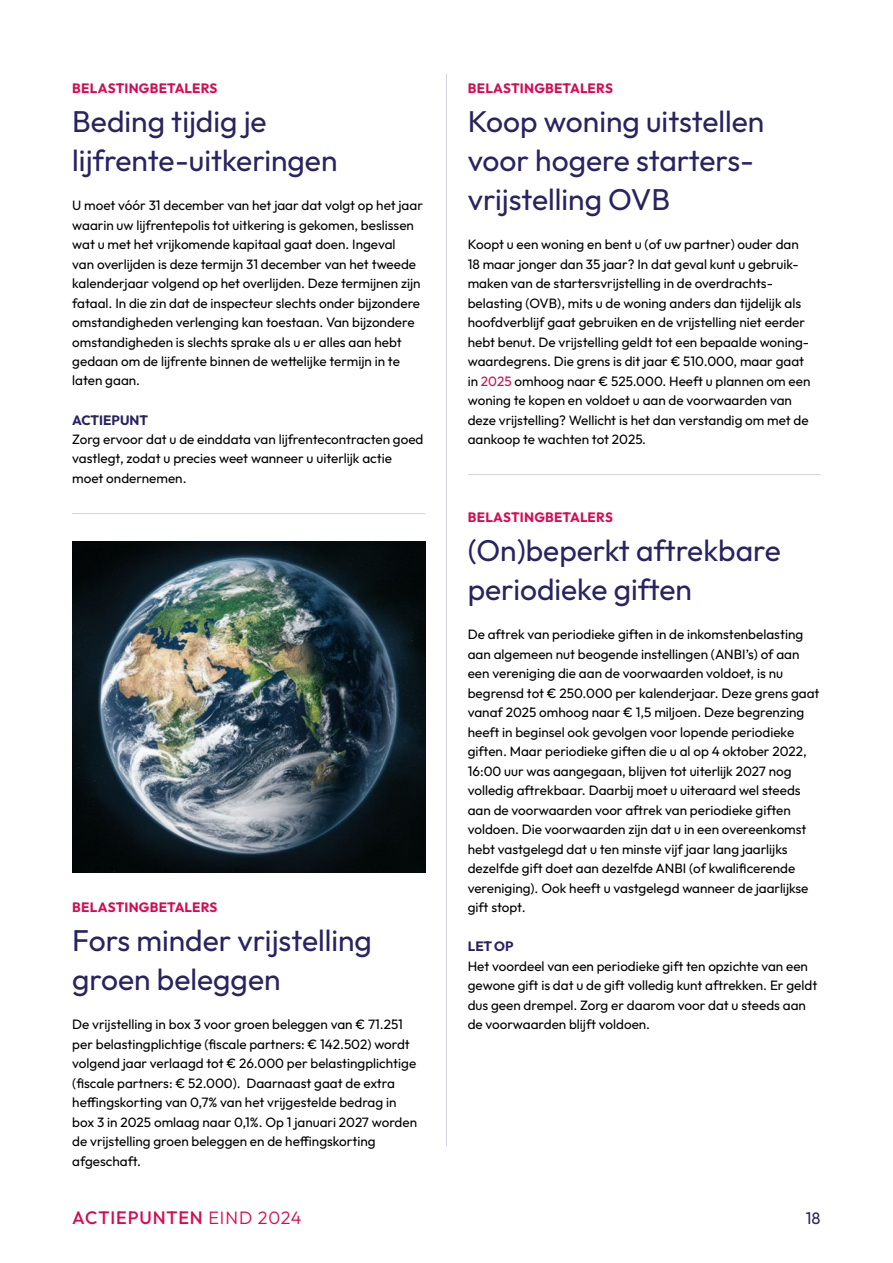
<style>
.page{position:relative;width:893px;height:1263px;background:#fff}
.page>*{position:absolute;margin:0;border:0;box-sizing:border-box;transform-origin:0 0}
.t1{font:30px/39px "Outfit";color:#282361}
.t2{font:500 18px "Outfit";letter-spacing:.05em;color:#d60b52}
.t3{font:16.5px "Outfit";color:#282361}
.t4{font:13.5px/19.5px "Outfit";color:#000}
.t5{font:700 13.5px "Outfit";letter-spacing:.015em;color:#d60b52}
.t6{font:700 13.5px "Outfit";color:#282361}
.s1{color:#d60b52}
.s2{font-weight:300}
</style>
<div class="page">
<hr style="left:446px;top:74px;width:1px;height:1072px;background:#d4d3df">
<hr style="left:468px;top:474px;width:353px;height:1px;background:#d4d3df">
<hr style="left:72px;top:513px;width:353px;height:1px;background:#d4d3df">
<img style="left:72px;top:541px;width:353px;height:331px">
<p class="t5" style="left:72px;top:81px;width:147px">BELASTINGBETALERS</p>
<h1 class="t1" style="left:72px;top:102px;width:267px">Beding tijdig je lijfrente-uitkeringen</h1>
<p class="t4" style="left:72px;top:195px;width:352px">U moet vóór 31 december van het jaar dat volgt op het jaar waarin uw lijfrentepolis tot uitkering is gekomen, beslissen wat u met het vrijkomende kapitaal gaat doen. Ingeval<br>van overlijden is deze termijn 31 december van het tweede kalenderjaar volgend op het overlijden. Deze termijnen zijn fataal. In die zin dat de inspecteur slechts onder bijzondere omstandigheden verlenging kan toestaan. Van bijzondere omstandigheden is slechts sprake als u er alles aan hebt gedaan om de lijfrente binnen de wettelijke termijn in te laten gaan.</p>
<p class="t6" style="left:72px;top:412px;width:77px">ACTIEPUNT</p>
<p class="t4" style="left:72px;top:429px;width:353px">Zorg ervoor dat u de einddata van lijfrentecontracten goed vastlegt, zodat u precies weet wanneer u uiterlijk actie moet ondernemen.</p>
<p class="t5" style="left:72px;top:900px;width:147px">BELASTINGBETALERS</p>
<h1 class="t1" style="left:72px;top:921px;width:301px">Fors minder vrijstelling groen beleggen</h1>
<p class="t4" style="left:72px;top:1014px;width:346px">De vrijstelling in box 3 voor groen beleggen van € 71.251 per belastingplichtige (fiscale partners: € 142.502) wordt volgend jaar verlaagd tot € 26.000 per belastingplichtige (fiscale partners: € 52.000). Daarnaast gaat de extra heffingskorting van 0,7% van het vrijgestelde bedrag in box 3 in 2025 omlaag naar 0,1%. Op 1 januari 2027 worden de vrijstelling groen beleggen en de heffingskorting afgeschaft.</p>
<p class="t5" style="left:468px;top:81px;width:147px">BELASTINGBETALERS</p>
<h1 class="t1" style="left:468px;top:102px;width:298px">Koop woning uitstellen voor hogere starters&shy;vrijstelling OVB</h1>
<p class="t4" style="left:468px;top:234px;width:344px">Koopt u een woning en bent u (of uw partner) ouder dan 18 maar jonger dan 35 jaar? In dat geval kunt u gebruik&shy;maken van de startersvrijstelling in de overdrachts&shy;belasting (OVB), mits u de woning anders dan tijdelijk als hoofdverblijf gaat gebruiken en de vrijstelling niet eerder hebt benut. De vrijstelling geldt tot een bepaalde woning&shy;waardegrens. Die grens is dit jaar € 510.000, maar gaat in <span class="s1">2025</span> omhoog naar € 525.000. Heeft u plannen om een woning te kopen en voldoet u aan de voorwaarden van deze vrijstelling? Wellicht is het dan verstandig om met de aankoop te wachten tot 2025.</p>
<p class="t5" style="left:468px;top:510px;width:147px">BELASTINGBETALERS</p>
<h1 class="t1" style="left:468px;top:531px;width:315px">(On)beperkt aftrekbare periodieke giften</h1>
<p class="t4" style="left:468px;top:624px;width:353px">De aftrek van periodieke giften in de inkomstenbelasting aan algemeen nut beogende instellingen (ANBI’s) of aan een vereniging die aan de voorwaarden voldoet, is nu begrensd tot € 250.000 per kalenderjaar. Deze grens gaat vanaf 2025 omhoog naar € 1,5 miljoen. Deze begrenzing heeft in beginsel ook gevolgen voor lopende periodieke giften. Maar periodieke giften die u al op 4 oktober 2022, 16:00 uur was aangegaan, blijven tot uiterlijk 2027 nog volledig aftrekbaar. Daarbij moet u uiteraard wel steeds aan de voorwaarden voor aftrek van periodieke giften voldoen. Die voorwaarden zijn dat u in een overeenkomst hebt vastgelegd dat u ten minste vijf jaar lang jaarlijks dezelfde gift doet aan dezelfde ANBI (of kwalificerende vereniging). Ook heeft u vastgelegd wanneer de jaarlijkse gift stopt.</p>
<p class="t6" style="left:468px;top:938px;width:47px">LET OP</p>
<p class="t4" style="left:468px;top:956px;width:351px">Het voordeel van een periodieke gift ten opzichte van een gewone gift is dat u de gift volledig kunt aftrekken. Er geldt dus geen drempel. Zorg er daarom voor dat u steeds aan de voorwaarden blijft voldoen.</p>
<h2 class="t2" style="left:72px;top:1207px;width:231px">ACTIEPUNTEN <span class="s2">EIND 2024</span></h2>
<p class="t3" style="left:806px;top:1209px;width:16px">18</p>
</div>
